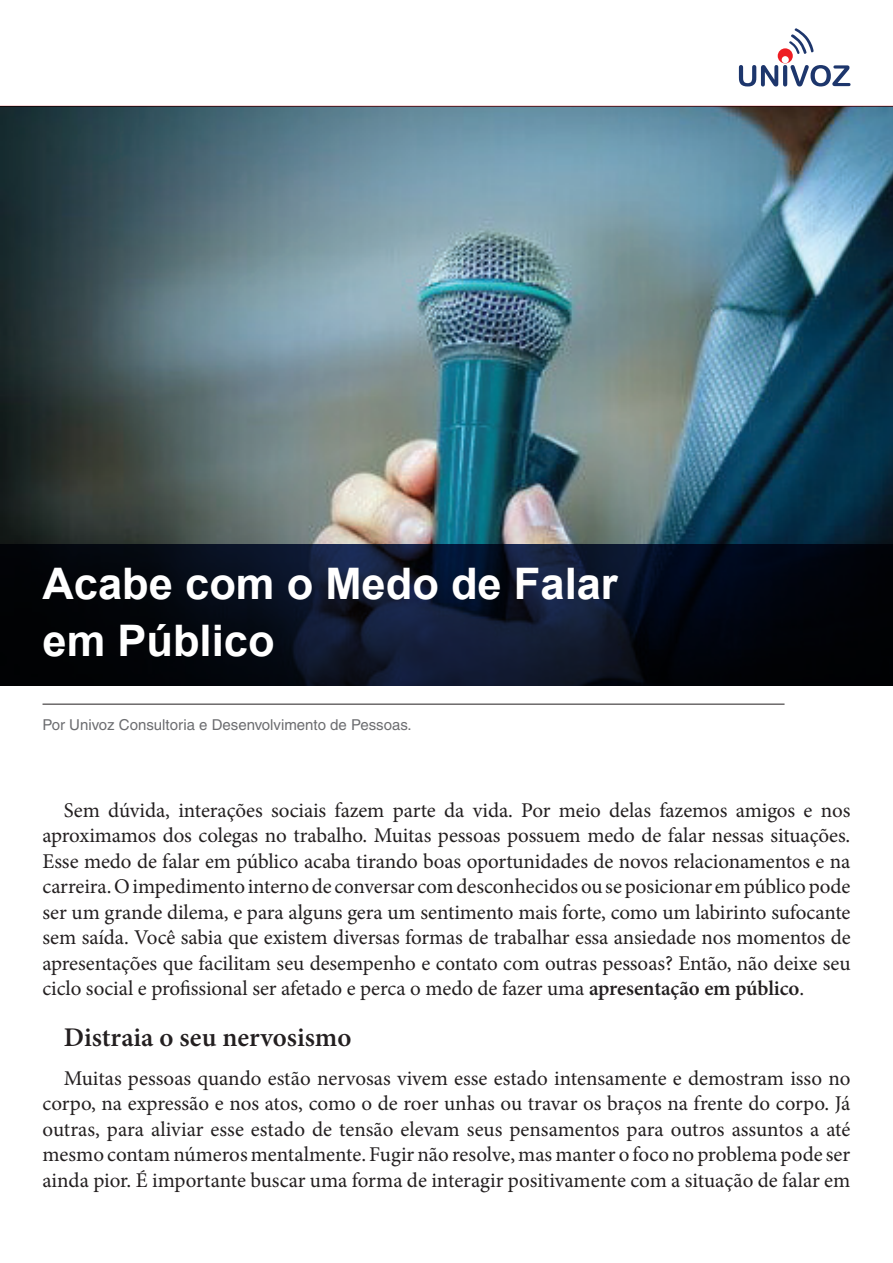
<style>
.page{position:relative;width:893px;height:1263px;background:#fff}
.page>*{position:absolute;margin:0;border:0;box-sizing:border-box;transform-origin:0 0}
.t1{font:700 43.5px/57px "Arial";color:#fff}
.t2{font:600 27px "Minion Pro";color:#231f20}
.t3{font:21px/25.5px "Minion Pro";letter-spacing:-.005em;color:#231f20;text-align:justify}
.t4{font:15px "Helvetica";color:#6c6d70}
.s1{font-weight:600}
</style>
<div class="page">
<img style="left:0;top:106px;width:893px;height:438px">
<svg style="left:0;top:544px;width:893px;height:142px;background:#070d1b"></svg>
<svg style="left:0;top:48px;width:893px;height:58px"></svg>
<hr style="left:43px;top:704px;width:741px;height:1px;background:#231f20">
<div style="left:778px;top:48px;width:15px;height:15px;background:#ee1d23;border-radius:50%"></div>
<div style="left:782px;top:56px;width:7px;height:7px;background:#fff;border-radius:50%"></div>
<svg style="left:739px;top:65px;width:111px;height:21px"></svg>
<svg style="left:788px;top:28px;width:26px;height:27px"></svg>
<h1 class="t1" style="left:43px;top:556px;width:577px">Acabe com o Medo de Falar em Público</h1>
<p class="t4" style="left:43px;top:716px;width:371px">Por Univoz Consultoria e Desenvolvimento de Pessoas.</p>
<p class="t3" style="left:43px;top:797px;width:809px;text-indent:21px">Sem dúvida, interações sociais fazem parte da vida. Por meio delas fazemos amigos e nos aproximamos dos colegas no trabalho. Muitas pessoas possuem medo de falar nessas situações.<br>Esse medo de falar em público acaba tirando boas oportunidades de novos relacionamentos e na carreira. O impedimento interno de conversar com desconhecidos ou se posicionar em público pode ser um grande dilema, e para alguns gera um sentimento mais forte, como um labirinto sufocante sem saída. Você sabia que existem diversas formas de trabalhar essa ansiedade nos momentos de apresentações que facilitam seu desempenho e contato com outras pessoas? Então, não deixe seu ciclo social e profissional ser afetado e perca o medo de fazer uma <span class="s1">apresentação em público</span>.</p>
<p class="t2" style="left:64px;top:1019px;width:289px">Distraia o seu nervosismo</p>
<p class="t3" style="left:43px;top:1065px;width:809px;text-indent:21px">Muitas pessoas quando estão nervosas vivem esse estado intensamente e demostram isso no corpo, na expressão e nos atos, como o de roer unhas ou travar os braços na frente do corpo. Já outras, para aliviar esse estado de tensão elevam seus pensamentos para outros assuntos a até mesmo contam números mentalmente. Fugir não resolve, mas manter o foco no problema pode ser ainda pior. É importante buscar uma forma de interagir positivamente com a situação de falar em</p>
</div>
